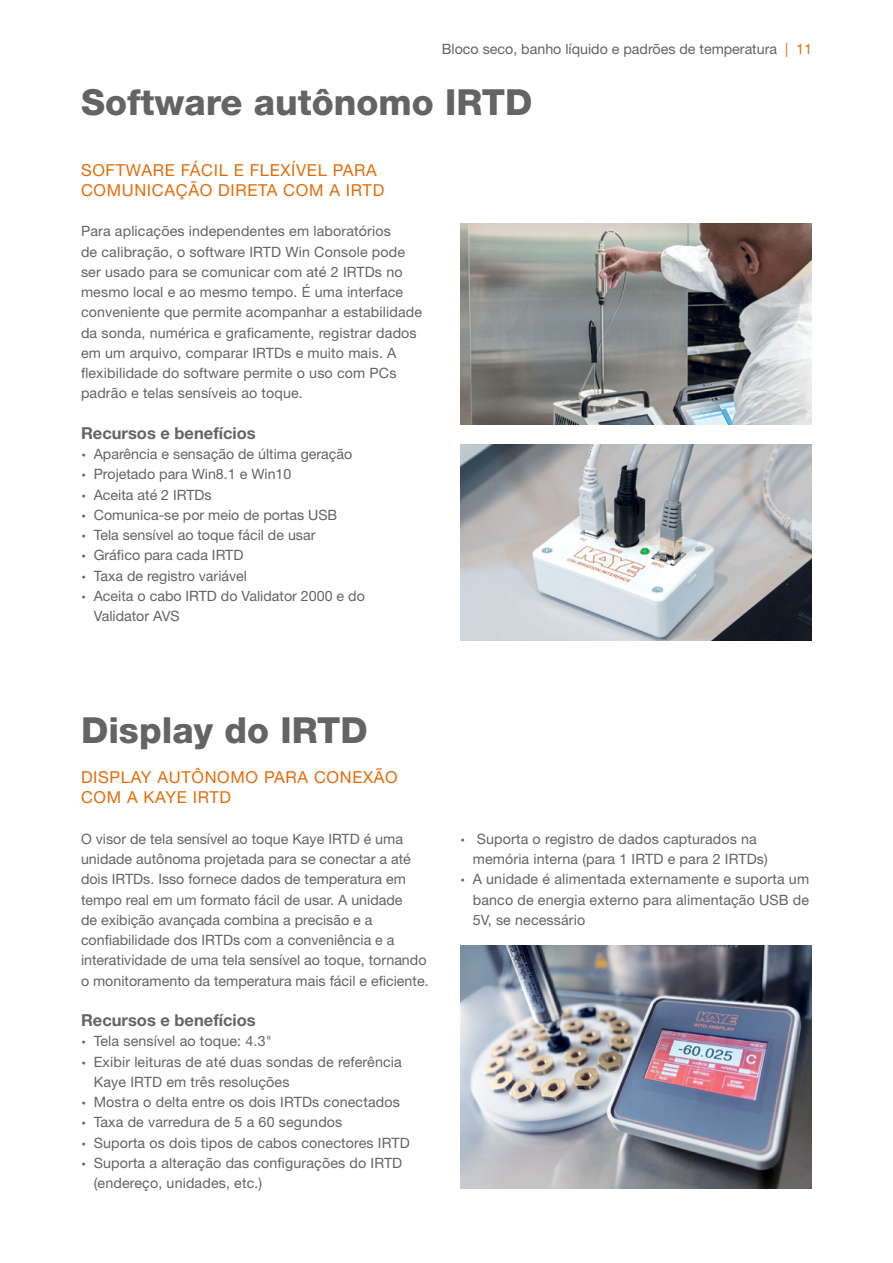
<style>
.page{position:relative;width:893px;height:1263px;background:#fff}
.page>*{position:absolute;margin:0;border:0;box-sizing:border-box;transform-origin:0 0}
.t1{font:800 36px "Helvetica Neue LT Pro";color:#646464}
.t2{font:16.5px/20.2px "Helvetica Neue LT Pro";letter-spacing:.04em;color:#e46c09}
.t3{font:700 16.5px "Helvetica Neue LT Pro";color:#646464}
.t4{font:14.25px/20.2px "Helvetica Neue LT Pro";letter-spacing:.01em;color:#646464}
.s1{color:#e46c09}
.s2{font-weight:700;font-stretch:expanded}
</style>
<div class="page">
<img style="left:460px;top:445px;width:352px;height:196px">
<img style="left:460px;top:224px;width:352px;height:201px">
<img style="left:460px;top:945px;width:352px;height:243px">
<p class="t4" style="left:442px;top:38px;width:372px">Bloco seco, banho líquido e padrões de temperatura <span class="s1">| 11</span></p>
<h1 class="t1" style="left:81px;top:81px;width:453px">Software autônomo IRTD</h1>
<p class="t2" style="left:81px;top:159px;width:305px">SOFTWARE FÁCIL E FLEXÍVEL PARA<br>COMUNICAÇÃO DIRETA COM A IRTD</p>
<p class="t4" style="left:81px;top:221px;width:343px">Para aplicações independentes em laboratórios<br>de calibração, o software IRTD Win Console pode ser usado para se comunicar com até 2 IRTDs no mesmo local e ao mesmo tempo. É uma interface conveniente que permite acompanhar a estabilidade da sonda, numérica e graficamente, registrar dados em um arquivo, comparar IRTDs e muito mais. A flexibilidade do software permite o uso com PCs padrão e telas sensíveis ao toque.</p>
<p class="t3" style="left:81px;top:422px;width:176px">Recursos e benefícios</p>
<p class="t4" style="left:81px;top:443px;width:273px"><span class="s2">∙</span> Aparência e sensação de última geração</p>
<p class="t4" style="left:81px;top:464px;width:212px"><span class="s2">∙</span> Projetado para Win8.1 e Win10</p>
<p class="t4" style="left:81px;top:484px;width:132px"><span class="s2">∙</span> Aceita até 2 IRTDs</p>
<p class="t4" style="left:81px;top:504px;width:258px"><span class="s2">∙</span> Comunica-se por meio de portas USB</p>
<p class="t4" style="left:81px;top:524px;width:236px"><span class="s2">∙</span> Tela sensível ao toque fácil de usar</p>
<p class="t4" style="left:81px;top:545px;width:164px"><span class="s2">∙</span> Gráfico para cada IRTD</p>
<p class="t4" style="left:81px;top:565px;width:168px"><span class="s2">∙</span> Taxa de registro variável</p>
<p class="t4" style="left:81px;top:585px;width:285px"><span class="s2">∙</span> Aceita o cabo IRTD do Validator 2000 e do</p>
<p class="t4" style="left:94px;top:605px;width:87px">Validator AVS</p>
<h1 class="t1" style="left:81px;top:708px;width:288px">Display do IRTD</h1>
<p class="t2" style="left:81px;top:767px;width:318px">DISPLAY AUTÔNOMO PARA CONEXÃO<br>COM A KAYE IRTD</p>
<p class="t4" style="left:81px;top:828px;width:349px">O visor de tela sensível ao toque Kaye IRTD é uma unidade autônoma projetada para se conectar a até dois IRTDs. Isso fornece dados de temperatura em tempo real em um formato fácil de usar. A unidade<br>de exibição avançada combina a precisão e a confiabilidade dos IRTDs com a conveniência e a interatividade de uma tela sensível ao toque, tornando o monitoramento da temperatura mais fácil e eficiente.</p>
<p class="t3" style="left:81px;top:1010px;width:176px">Recursos e benefícios</p>
<p class="t4" style="left:81px;top:1031px;width:192px"><span class="s2">∙</span> Tela sensível ao toque: 4.3"</p>
<p class="t4" style="left:81px;top:1051px;width:322px"><span class="s2">∙</span> Exibir leituras de até duas sondas de referência</p>
<p class="t4" style="left:94px;top:1071px;width:197px">Kaye IRTD em três resoluções</p>
<p class="t4" style="left:81px;top:1091px;width:320px"><span class="s2">∙</span> Mostra o delta entre os dois IRTDs conectados</p>
<p class="t4" style="left:81px;top:1112px;width:263px"><span class="s2">∙</span> Taxa de varredura de 5 a 60 segundos</p>
<p class="t4" style="left:81px;top:1132px;width:330px"><span class="s2">∙</span> Suporta os dois tipos de cabos conectores IRTD</p>
<p class="t4" style="left:81px;top:1152px;width:323px"><span class="s2">∙</span> Suporta a alteração das configurações do IRTD</p>
<p class="t4" style="left:94px;top:1172px;width:170px">(endereço, unidades, etc.)</p>
<p class="t4" style="left:460px;top:828px;width:298px"><span class="s2">∙</span> Suporta o registro de dados capturados na</p>
<p class="t4" style="left:473px;top:848px;width:297px">memória interna (para 1 IRTD e para 2 IRTDs)</p>
<p class="t4" style="left:460px;top:869px;width:351px"><span class="s2">∙</span> A unidade é alimentada externamente e suporta um</p>
<p class="t4" style="left:473px;top:889px;width:338px">banco de energia externo para alimentação USB de</p>
<p class="t4" style="left:473px;top:909px;width:114px">5V, se necessário</p>
</div>
